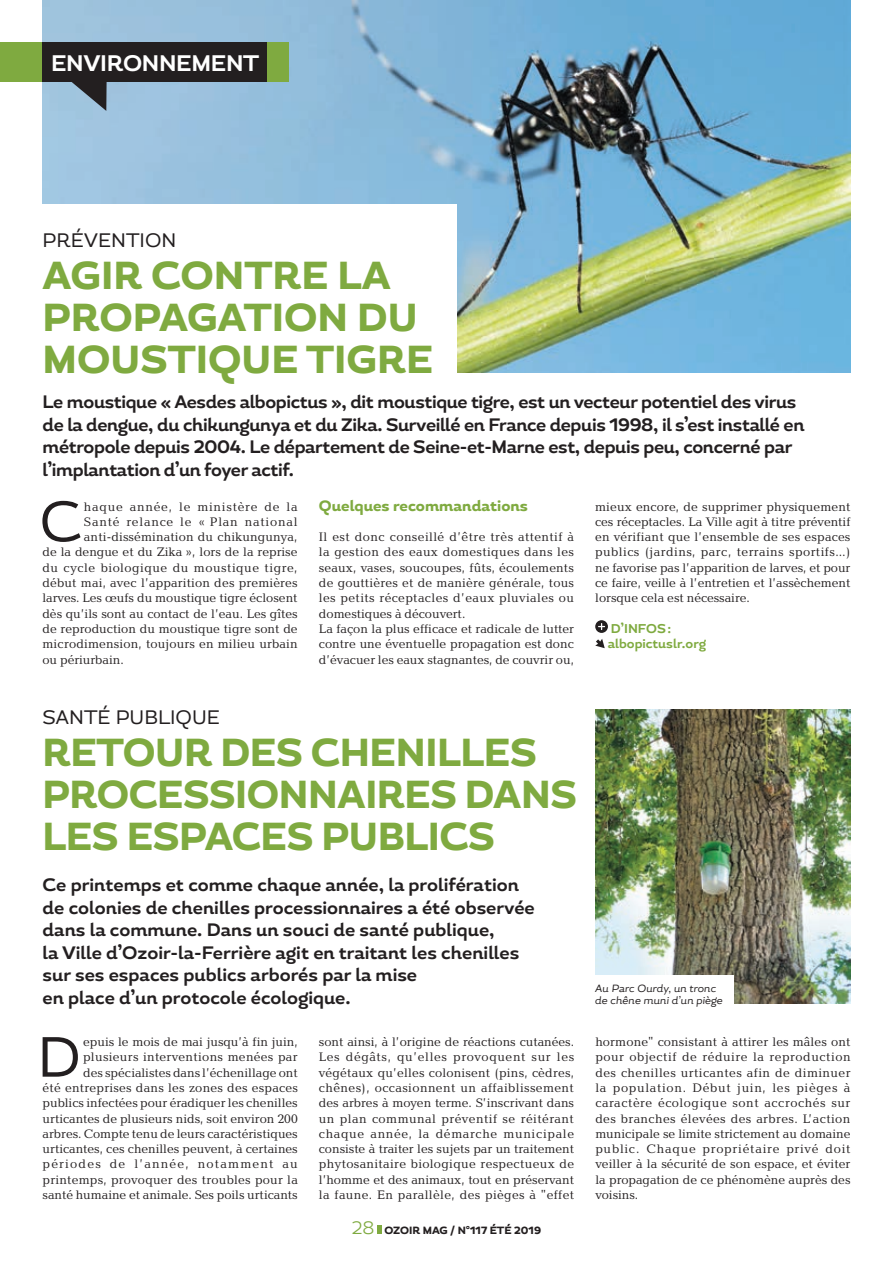
<style>
.page{position:relative;width:893px;height:1263px;background:#fff}
.page>*{position:absolute;margin:0;border:0;box-sizing:border-box;transform-origin:0 0}
.t1{font:56.4px "Magallanes";color:#231f20}
.t2{font:800 39px/42px "Magallanes";letter-spacing:-.01em;color:#7faa40}
.t3{font:700 22.5px "Magallanes";letter-spacing:-.015em;color:#fff}
.t4{font:19.5px "Magallanes";color:#231f20}
.t5{font:700 18px/22.5px "Magallanes";letter-spacing:-.01em;color:#231f20}
.t6{font:800 15px "Magallanes";color:#7faa40}
.t7{font:12.75px/15.3px "Baltica";color:#231f20;text-align:justify}
.t8{font:12.75px "Baltica";letter-spacing:.06em;color:#231f20}
.t9{font:12.75px "Baltica";letter-spacing:.04em;color:#231f20}
.t10{font:700 12.75px/15.3px "Magallanes";color:#7faa40}
.t11{font:italic 10.5px/12.6px "Magallanes";color:#231f20}
.t12{font:800 10.5px "Magallanes";color:#231f20}
.s1{font-weight:300;font-size:18px;color:#7faa40}
</style>
<div class="page">
<img style="left:595px;top:709px;width:255px;height:295px">
<img style="left:43px;top:0;width:807px;height:373px">
<div style="left:21px;top:204px;width:435px;height:210px;background:#fff"></div>
<svg style="left:595px;top:620px;width:13px;height:13px"></svg>
<svg style="left:598px;top:623px;width:7px;height:7px"></svg>
<svg style="left:595px;top:639px;width:10px;height:9px"></svg>
<div style="left:586px;top:975px;width:148px;height:38px;background:#fff"></div>
<div style="left:377px;top:1225px;width:5px;height:9px;background:#7faa40"></div>
<div style="left:0;top:43px;width:43px;height:39px;background:#7faa40"></div>
<div style="left:267px;top:43px;width:22px;height:39px;background:#7faa40"></div>
<div style="left:43px;top:43px;width:224px;height:39px;background:#231f20"></div>
<svg style="left:59px;top:82px;width:48px;height:29px"></svg>
<h3 class="t3" style="left:51px;top:49px;width:210px">ENVIRONNEMENT</h3>
<h3 class="t4" style="left:43px;top:228px;width:135px">PRÉVENTION</h3>
<h2 class="t2" style="left:43px;top:256px;width:392px">AGIR CONTRE LA<br>PROPAGATION DU<br>MOUSTIQUE TIGRE</h2>
<p class="t5" style="left:43px;top:391px;width:763px">Le moustique « Aesdes albopictus », dit moustique tigre, est un vecteur potentiel des virus de la dengue, du chikungunya et du Zika. Surveillé en France depuis 1998, il s’est installé en métropole depuis 2004. Le département de Seine-et-Marne est, depuis peu, concerné par l’implantation d’un foyer actif.</p>
<h1 class="t1" style="left:39px;top:486px;width:44px">C</h1>
<p class="t8" style="left:84px;top:498px;width:215px">haque année, le ministère de la</p>
<p class="t8" style="left:84px;top:514px;width:215px">Santé relance le « Plan national</p>
<p class="t7" style="left:84px;top:530px;width:215px">anti-dissémination du chikungunya,</p>
<p class="t7" style="left:42px;top:545px;width:257px">de la dengue et du Zika », lors de la reprise</p>
<p class="t9" style="left:42px;top:559px;width:257px">du cycle biologique du moustique tigre,</p>
<p class="t7" style="left:42px;top:575px;width:257px">début mai, avec l’apparition des premières</p>
<p class="t7" style="left:42px;top:591px;width:257px">larves. Les œufs du moustique tigre éclosent</p>
<p class="t7" style="left:42px;top:606px;width:257px">dès qu’ils sont au contact de l’eau. Les gîtes</p>
<p class="t7" style="left:42px;top:621px;width:257px">de reproduction du moustique tigre sont de</p>
<p class="t7" style="left:42px;top:637px;width:257px">microdimension, toujours en milieu urbain</p>
<p class="t7" style="left:42px;top:652px;width:83px">ou périurbain.</p>
<p class="t6" style="left:319px;top:496px;width:210px">Quelques recommandations</p>
<p class="t7" style="left:319px;top:530px;width:257px;text-align:left">Il est donc conseillé d’être très attentif à la gestion des eaux domestiques dans les seaux, vases, soucoupes, fûts, écoulements de gouttières et de manière générale, tous les petits réceptacles d’eaux pluviales ou domestiques à découvert.<br>La façon la plus efficace et radicale de lutter contre une éventuelle propagation est donc d’évacuer les eaux stagnantes, de couvrir ou,</p>
<h3 class="t4" style="left:42px;top:705px;width:179px">SANTÉ PUBLIQUE</h3>
<h2 class="t2" style="left:42px;top:733px;width:536px">RETOUR DES CHENILLES<br>PROCESSIONNAIRES DANS<br>LES ESPACES PUBLICS</h2>
<p class="t5" style="left:43px;top:874px;width:494px">Ce printemps et comme chaque année, la prolifération de colonies de chenilles processionnaires a été observée dans la commune. Dans un souci de santé publique,<br>la Ville d’Ozoir-la-Ferrière agit en traitant les chenilles sur ses espaces publics arborés par la mise<br>en place d’un protocole écologique.</p>
<p class="t7" style="left:595px;top:499px;width:257px">mieux encore, de supprimer physiquement ces réceptacles. La Ville agit à titre préventif en vérifiant que l’ensemble de ses espaces publics (jardins, parc, terrains sportifs…) ne favorise pas l’apparition de larves, et pour ce faire, veille à l’entretien et l’assèchement lorsque cela est nécessaire.</p>
<p class="t10" style="left:608px;top:621px;width:100px">D’INFOS : albopictuslr.org</p>
<p class="t11" style="left:595px;top:982px;width:129px">Au Parc Ourdy, un tronc de chêne muni d’un piège</p>
<p class="t7" style="left:43px;top:1034px;width:257px;text-align:right">epuis le mois de mai jusqu’à fin juin, plusieurs interventions menées par<br>des spécialistes dans l’échenillage ont<br>été entreprises dans les zones des espaces publics infectées pour éradiquer les chenilles urticantes de plusieurs nids, soit environ 200 arbres. Compte tenu de leurs caractéristiques urticantes, ces chenilles peuvent, à certaines périodes de l’année, notamment au printemps, provoquer des troubles pour la santé humaine et animale. Ses poils urticants</p>
<p class="t7" style="left:319px;top:1034px;width:257px">sont ainsi, à l’origine de réactions cutanées.<br>Les dégâts, qu’elles provoquent sur les végétaux qu’elles colonisent (pins, cèdres, chênes), occasionnent un affaiblissement des arbres à moyen terme. S’inscrivant dans un plan communal préventif se réitérant chaque année, la démarche municipale consiste à traiter les sujets par un traitement phytosanitaire biologique respectueux de l’homme et des animaux, tout en préservant la faune. En parallèle, des pièges à "effet</p>
<p class="t7" style="left:595px;top:1034px;width:257px">hormone" consistant à attirer les mâles ont pour objectif de réduire la reproduction des chenilles urticantes afin de diminuer la population. Début juin, les pièges à caractère écologique sont accrochés sur des branches élevées des arbres. L’action municipale se limite strictement au domaine public. Chaque propriétaire privé doit veiller à la sécurité de son espace, et éviter la propagation de ce phénomène auprès des voisins.</p>
<h1 class="t1" style="left:37px;top:1022px;width:45px">D</h1>
<p class="t12" style="left:352px;top:1224px;width:191px"><span class="s1">28</span> OZOIR MAG / N°117 ÉTÉ 2019</p>
</div>
